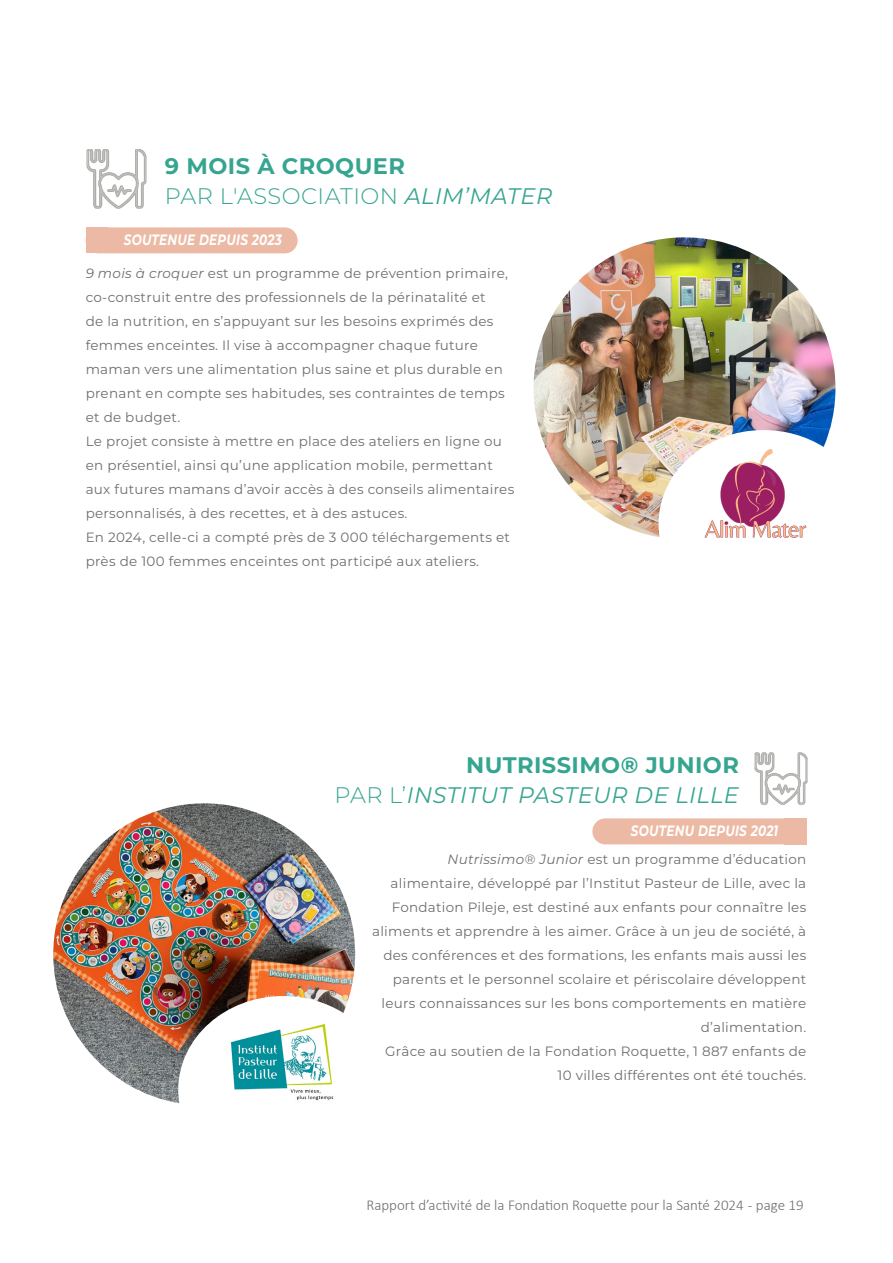
<style>
.page{position:relative;width:893px;height:1263px;background:#fff}
.page>*{position:absolute;margin:0;border:0;box-sizing:border-box;transform-origin:0 0}
.t1{font:700 22.5px "Montserrat";letter-spacing:.02em;color:#36a590}
.t2{font:italic 22.5px "Montserrat";letter-spacing:.02em;color:#36a590}
.t3{font:300 22.5px "Montserrat";letter-spacing:.02em;color:#36a590}
.t4{font:300 15px "Calibri";color:#6e6e6e}
.t5{font:italic 700 15px "Montserrat";letter-spacing:.02em;color:#fff;scale:.8 1}
.t6{font:13.5px/24px "Montserrat";letter-spacing:.02em;color:#6e6e6e}
.s1{font-weight:400;font-style:italic}
.s2{font-style:italic}
.s3{font-weight:300;font-style:normal}
</style>
<div class="page">
<img style="left:754px;top:752px;width:54px;height:54px">
<img style="left:86px;top:149px;width:61px;height:59px">
<img style="left:534px;top:237px;width:301px;height:300px">
<img style="left:53px;top:803px;width:302px;height:300px">
<img style="left:701px;top:442px;width:109px;height:96px">
<img style="left:218px;top:1016px;width:135px;height:87px">
<div style="left:86px;top:227px;width:212px;height:26px;background:#ecb9a4;border-radius:13px"></div>
<div style="left:86px;top:227px;width:22px;height:26px;background:#ecb9a4"></div>
<div style="left:592px;top:818px;width:214px;height:26px;background:#ecb9a4;border-radius:13px"></div>
<div style="left:784px;top:818px;width:22px;height:26px;background:#ecb9a4"></div>
<p class="t1" style="left:165px;top:150px;width:242px">9 MOIS À CROQUER</p>
<p class="t3" style="left:165px;top:181px;width:389px">PAR L'ASSOCIATION <span class="s1">ALIM’MATER</span></p>
<p class="t5" style="left:124px;top:229px;width:199px">SOUTENUE DEPUIS 2023</p>
<p class="t6" style="left:86px;top:261px;width:424px"><span class="s2">9 mois à croquer</span> est un programme de prévention primaire, co-construit entre des professionnels de la périnatalité et<br>de la nutrition, en s’appuyant sur les besoins exprimés des femmes enceintes. Il vise à accompagner chaque future maman vers une alimentation plus saine et plus durable en prenant en compte ses habitudes, ses contraintes de temps et de budget.</p>
<p class="t6" style="left:86px;top:429px;width:430px">Le projet consiste à mettre en place des ateliers en ligne ou en présentiel, ainsi qu’une application mobile, permettant aux futures mamans d’avoir accès à des conseils alimentaires personnalisés, à des recettes, et à des astuces.</p>
<p class="t6" style="left:86px;top:525px;width:426px">En 2024, celle-ci a compté près de 3 000 téléchargements et près de 100 femmes enceintes ont participé aux ateliers.</p>
<p class="t1" style="left:466px;top:748px;width:274px">NUTRISSIMO® JUNIOR</p>
<p class="t2" style="left:335px;top:779px;width:406px"><span class="s3">PAR L’</span>INSTITUT PASTEUR DE LILLE</p>
<p class="t5" style="left:631px;top:820px;width:186px">SOUTENU DEPUIS 2021</p>
<p class="t6" style="left:372px;top:847px;width:436px;text-align:right"><span class="s2">Nutrissimo® Junior</span> est un programme d’éducation alimentaire, développé par l’Institut Pasteur de Lille, avec la Fondation Pileje, est destiné aux enfants pour connaître les aliments et apprendre à les aimer. Grâce à un jeu de société, à des conférences et des formations, les enfants mais aussi les parents et le personnel scolaire et périscolaire développent leurs connaissances sur les bons comportements en matière d’alimentation.</p>
<p class="t6" style="left:385px;top:1039px;width:423px;text-align:right">Grâce au soutien de la Fondation Roquette, 1 887 enfants de<br>10 villes différentes ont été touchés.</p>
<p class="t4" style="left:366px;top:1196px;width:439px">Rapport d’activité de la Fondation Roquette pour la Santé 2024 - page 19</p>
</div>
